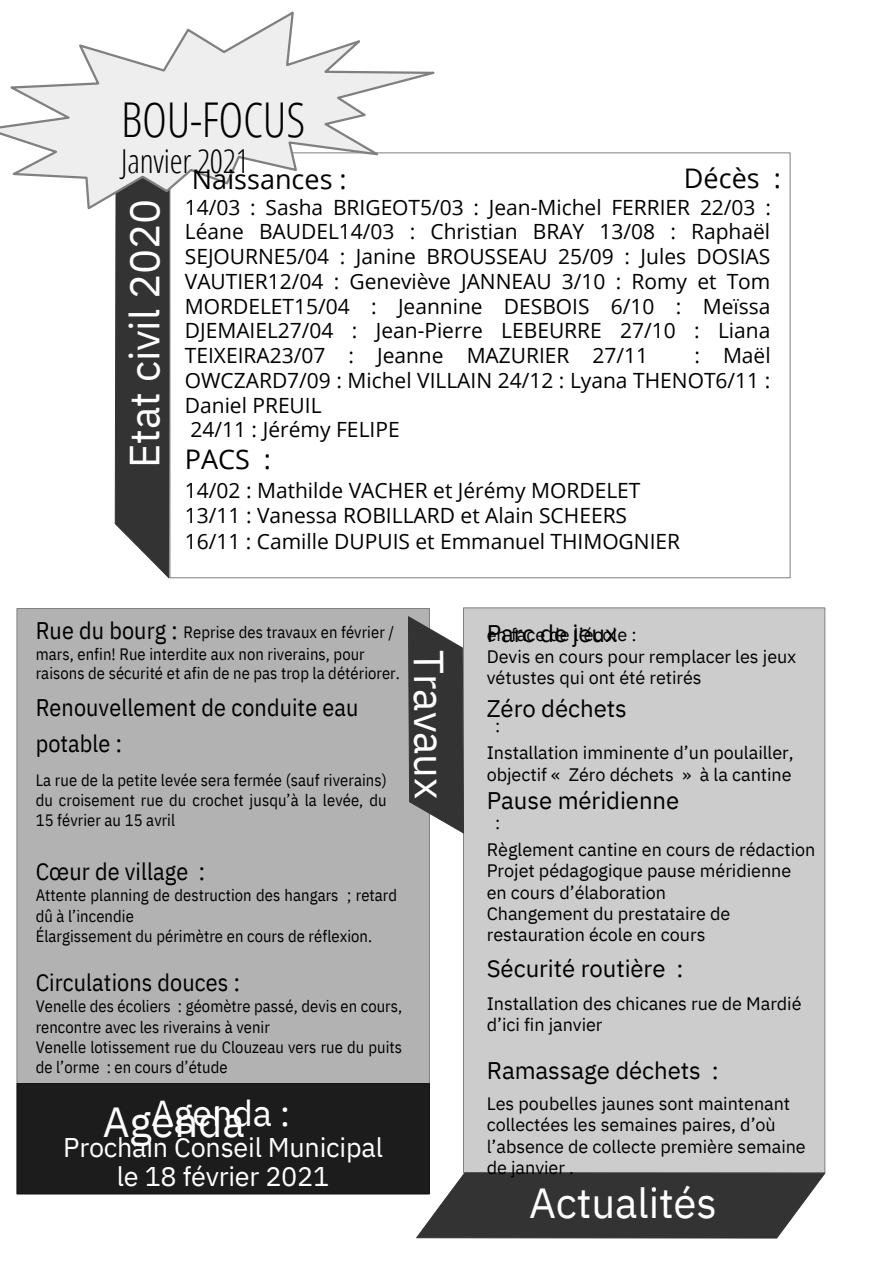
<style>
.page{position:relative;width:893px;height:1264px;background:#fff}
.page>*{position:absolute;margin:0;border:0;box-sizing:border-box;transform-origin:0 0}
.t1{font:300 48px "Open Sans Condensed";letter-spacing:-.005em;color:#000}
.t2{font:42px "IBM Plex Sans";letter-spacing:-.005em;color:#fff}
.t3{font:36px "IBM Plex Sans";letter-spacing:-.01em;color:#fff}
.t4{font:300 33px "Open Sans Condensed";letter-spacing:-.005em;color:#000}
.t5{font:27px/29.2px "IBM Plex Sans";letter-spacing:-.01em;color:#fff;text-align:center}
.t6{font:27px "Open Sans";color:#000}
.t7{font:24px/36px "IBM Plex Sans Cond";letter-spacing:.005em;color:#000}
.t8{font:24px "IBM Plex Sans";letter-spacing:-.005em;color:#000}
.t9{font:21px/24.8px "Open Sans";color:#000}
.t10{font:18px/21.3px "IBM Plex Sans";letter-spacing:-.005em;color:#000}
.t11{font:16.5px/20.2px "IBM Plex Sans Cond";letter-spacing:.005em;color:#000}
</style>
<div class="page">
<svg style="left:115px;top:212px;width:54px;height:366px;background:#434343"></svg>
<svg style="left:169px;top:152px;width:621px;height:426px"></svg>
<svg style="left:0;top:11px;width:450px;height:201px"></svg>
<div style="left:463px;top:607px;width:362px;height:565px;background:#ccc"></div>
<div style="left:17px;top:608px;width:413px;height:475px;background:#b2b2b2"></div>
<svg style="left:408px;top:616px;width:56px;height:217px;background:#4d4d4d"></svg>
<svg style="left:416px;top:1172px;width:409px;height:66px;background:#494949"></svg>
<div style="left:17px;top:1083px;width:413px;height:111px;background:#1c1c1c"></div>
<h1 class="t1" style="left:121px;top:86px;width:186px">BOU-FOCUS</h1>
<h3 class="t4" style="left:121px;top:138px;width:129px">Janvier 2021</h3>
<p class="t6" style="left:192px;top:161px;width:156px">Naissances :</p>
<p class="t6" style="left:683px;top:159px;width:99px">Décès :</p>
<p class="t9" style="left:185px;top:194px;width:587px;text-align:justify">14/03 : Sasha BRIGEOT5/03 : Jean-Michel FERRIER 22/03 :<br>Léane BAUDEL14/03 : Christian BRAY 13/08 : Raphaël SEJOURNE5/04 : Janine BROUSSEAU 25/09 : Jules DOSIAS VAUTIER12/04 : Geneviève JANNEAU 3/10 : Romy et Tom MORDELET15/04 : Jeannine DESBOIS 6/10 : Meïssa DJEMAIEL27/04 : Jean-Pierre LEBEURRE 27/10 : Liana TEIXEIRA23/07 : Jeanne MAZURIER 27/11</p>
<h2 class="t2" style="left:116px;top:468px;width:270px;rotate:-90deg">Etat civil 2020</h2>
<p class="t9" style="left:185px;top:342px;width:587px;text-indent:509px">: Maël<br>OWCZARD7/09 : Michel VILLAIN 24/12 : Lyana THENOT6/11 :<br>Daniel PREUIL<br>24/11 : Jérémy FELIPE</p>
<p class="t6" style="left:185px;top:440px;width:88px">PACS :</p>
<p class="t9" style="left:185px;top:477px;width:496px;line-height:25.3px">14/02 : Mathilde VACHER et Jérémy MORDELET<br>13/11 : Vanessa ROBILLARD et Alain SCHEERS<br>16/11 : Camille DUPUIS et Emmanuel THIMOGNIER</p>
<p class="t7" style="left:36px;top:612px;width:143px">Rue du bourg :</p>
<p class="t11" style="left:36px;top:621px;width:360px;line-height:21.3px;text-indent:148px">Reprise des travaux en février / mars, enfin! Rue interdite aux non riverains, pour</p>
<p class="t11" style="left:36px;top:662px;width:365px">raisons de sécurité et afin de ne pas trop la détériorer.</p>
<p class="t7" style="left:36px;top:688px;width:324px">Renouvellement de conduite eau potable :</p>
<p class="t11" style="left:36px;top:769px;width:352px;text-align:justify">La rue de la petite levée sera fermée (sauf riverains) du croisement rue du crochet jusqu’à la levée, du 15 février au 15 avril</p>
<h2 class="t2" style="left:457px;top:650px;width:151px;rotate:90deg">Travaux</h2>
<p class="t7" style="left:36px;top:852px;width:171px">Cœur de village :</p>
<p class="t11" style="left:36px;top:885px;width:363px">Attente planning de destruction des hangars ; retard dû à l’incendie<br>Élargissement du périmètre en cours de réflexion.</p>
<p class="t7" style="left:36px;top:963px;width:206px">Circulations douces :</p>
<p class="t11" style="left:36px;top:995px;width:368px">Venelle des écoliers : géomètre passé, devis en cours, rencontre avec les riverains à venir<br>Venelle lotissement rue du Clouzeau vers rue du puits de l’orme : en cours d’étude</p>
<h3 class="t3" style="left:151px;top:1089px;width:141px">Agenda :</h3>
<p class="t5" style="left:63px;top:1131px;width:321px">Prochain Conseil Municipal le 18 février 2021</p>
<h2 class="t2" style="left:103px;top:1093px;width:143px">Agenda</h2>
<p class="t8" style="left:486px;top:617px;width:132px">Parc de jeux</p>
<p class="t10" style="left:486px;top:623px;width:311px">en face de l’école :<br>Devis en cours pour remplacer les jeux vétustes qui ont été retirés</p>
<p class="t10" style="left:486px;top:712px;width:308px;line-height:27px;text-indent:8px">:<br>Installation imminente d’un poulailler,</p>
<p class="t10" style="left:486px;top:763px;width:306px">objectif « Zéro déchets » à la cantine</p>
<p class="t10" style="left:486px;top:808px;width:330px;line-height:27px;text-indent:8px">:<br>Règlement cantine en cours de rédaction</p>
<p class="t10" style="left:486px;top:859px;width:306px">Projet pédagogique pause méridienne en cours d’élaboration<br>Changement du prestataire de restauration école en cours</p>
<p class="t8" style="left:486px;top:952px;width:198px">Sécurité routière :</p>
<p class="t10" style="left:486px;top:992px;width:316px">Installation des chicanes rue de Mardié d’ici fin janvier</p>
<p class="t8" style="left:486px;top:1053px;width:233px">Ramassage déchets :</p>
<p class="t10" style="left:486px;top:1092px;width:320px">Les poubelles jaunes sont maintenant collectées les semaines paires, d’où l’absence de collecte première semaine de janvier .</p>
<p class="t8" style="left:486px;top:692px;width:141px">Zéro déchets</p>
<p class="t8" style="left:486px;top:784px;width:194px">Pause méridienne</p>
<h2 class="t2" style="left:529px;top:1174px;width:189px">Actualités</h2>
</div>
